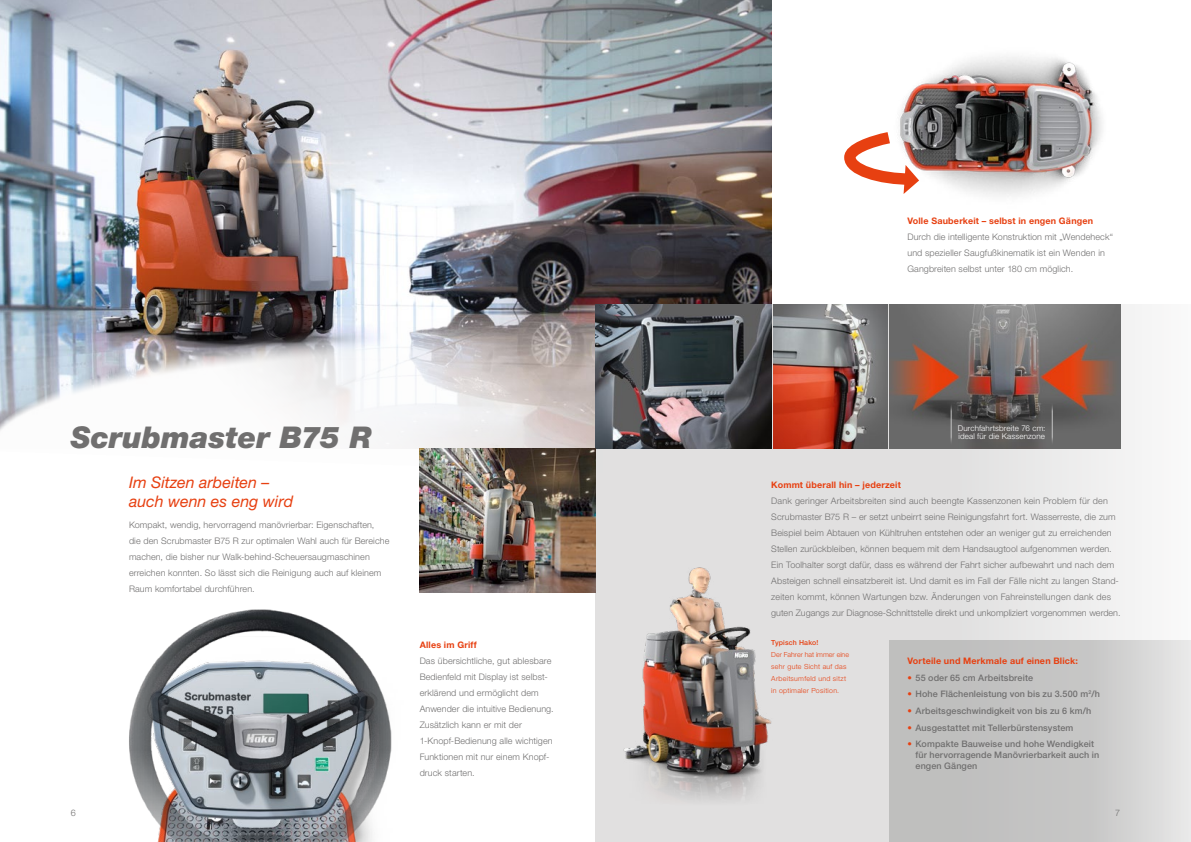
<style>
.page{position:relative;width:1191px;height:842px;background:#fff}
.page>*{position:absolute;margin:0;border:0;box-sizing:border-box;transform-origin:0 0}
.t1{font:italic 900 30px "Helvetica Neue LT Std";color:#706f6f}
.t2{font:italic 16px/19px "Helvetica Neue LT Std";color:#e74011}
.t3{font:300 9px/16px "Helvetica Neue LT Std";letter-spacing:.01em;color:#706f6f}
.t4{font:500 9px/11px "Helvetica Neue LT Std";letter-spacing:.01em;color:#706f6f}
.t5{font:700 9px "Helvetica Neue LT Std";letter-spacing:.02em;color:#e74011}
.t6{font:300 8px "Helvetica Neue LT Std";letter-spacing:.015em;color:#fff}
.t7{font:300 7px/12px "Helvetica Neue LT Std";letter-spacing:.04em;color:#e74011}
.t8{font:500 7px "Helvetica Neue LT Std";letter-spacing:.02em;color:#e74011}
.s1{color:#e74011}
</style>
<div class="page">
<img style="left:0;top:0;width:771px;height:304px">
<img style="left:0;top:235px;width:610px;height:237px">
<div style="left:595px;top:304px;width:596px;height:538px;background:linear-gradient(to right,#d8d7d7,#f0f0f0)"></div>
<div style="left:889px;top:640px;width:302px;height:202px;background:linear-gradient(to right,#b6b6b5,#dbdbdb)"></div>
<img style="left:595px;top:304px;width:176px;height:144px">
<img style="left:420px;top:448px;width:175px;height:144px">
<img style="left:889px;top:304px;width:231px;height:144px">
<img style="left:773px;top:304px;width:114px;height:144px">
<svg style="left:952px;top:405px;width:98px;height:39px;background:#555352"></svg>
<svg style="left:844px;top:133px;width:37px;height:49px"></svg>
<img style="left:881px;top:56px;width:221px;height:141px">
<img style="left:544px;top:551px;width:262px;height:257px">
<img style="left:129px;top:609px;width:263px;height:233px">
<h1 class="t1" style="left:71px;top:419px;width:303px">Scrubmaster B75 R</h1>
<h2 class="t2" style="left:129px;top:472px;width:166px">Im Sitzen arbeiten – auch wenn es eng wird</h2>
<p class="t3" style="left:129px;top:517px;width:262px">Kompakt, wendig, hervorragend manövrierbar: Eigenschaften,<br>die den Scrubmaster B75 R zur optimalen Wahl auch für Bereiche machen, die bisher nur Walk-behind-Scheuersaugmaschinen erreichen konnten. So lässt sich die Reinigung auch auf kleinem Raum komfortabel durchführen.</p>
<p class="t5" style="left:420px;top:639px;width:59px">Alles im Griff</p>
<p class="t3" style="left:420px;top:653px;width:136px">Das übersichtliche, gut ablesbare<br>Bedienfeld mit Display ist selbst&shy;erklärend und ermöglicht dem<br>Anwender die intuitive Bedienung.<br>Zusätzlich kann er mit der<br>1-Knopf-Bedienung alle wichtigen<br>Funktionen mit nur einem Knopf&shy;druck starten.</p>
<p class="t5" style="left:907px;top:215px;width:187px">Volle Sauberkeit – selbst in engen Gängen</p>
<p class="t3" style="left:907px;top:229px;width:207px">Durch die intelligente Konstruktion mit „Wendeheck“ und spezieller Saugfußkinematik ist ein Wenden in<br>Gangbreiten selbst unter 180 cm möglich.</p>
<p class="t6" style="left:958px;top:423px;width:89px">Durchfahrtsbreite 76 cm:</p>
<p class="t6" style="left:958px;top:432px;width:88px">ideal für die Kassenzone</p>
<p class="t5" style="left:771px;top:479px;width:131px">Kommt überall hin – jederzeit</p>
<p class="t3" style="left:771px;top:493px;width:351px">Dank geringer Arbeitsbreiten sind auch beengte Kassenzonen kein Problem für den Scrubmaster B75 R – er setzt unbeirrt seine Reinigungsfahrt fort. Wasserreste, die zum Beispiel beim Abtauen von Kühltruhen entstehen oder an weniger gut zu erreichenden Stellen zurückbleiben, können bequem mit dem Handsaugtool aufgenommen werden.<br>Ein Toolhalter sorgt dafür, dass es während der Fahrt sicher aufbewahrt und nach dem Absteigen schnell einsatzbereit ist. Und damit es im Fall der Fälle nicht zu langen Stand&shy;zeiten kommt, können Wartungen bzw. Änderungen von Fahreinstellungen dank des guten Zugangs zur Diagnose-Schnittstelle direkt und unkompliziert vorgenommen werden.</p>
<p class="t8" style="left:771px;top:638px;width:48px">Typisch Hako!</p>
<p class="t7" style="left:771px;top:648px;width:79px">Der Fahrer hat immer eine sehr gute Sicht auf das<br>Arbeitsumfeld und sitzt in optimaler Position.</p>
<p class="t5" style="left:907px;top:655px;width:172px">Vorteile und Merkmale auf einen Blick:</p>
<p class="t4" style="left:907px;top:672px;width:127px"><span class="s1">•</span> 55 oder 65 cm Arbeitsbreite</p>
<p class="t4" style="left:907px;top:689px;width:194px"><span class="s1">•</span> Hohe Flächenleistung von bis zu 3.500 m<sup>2</sup>/h</p>
<p class="t4" style="left:907px;top:705px;width:185px"><span class="s1">•</span> Arbeitsgeschwindigkeit von bis zu 6 km/h</p>
<p class="t4" style="left:907px;top:722px;width:168px"><span class="s1">•</span> Ausgestattet mit Tellerbürstensystem</p>
<p class="t4" style="left:915px;top:739px;width:185px;text-indent:-8px"><span class="s1">•</span> Kompakte Bauweise und hohe Wendigkeit für hervorragende Manövrierbarkeit auch in engen Gängen</p>
<p class="t3" style="left:71px;top:805px;width:7px">6</p>
<p class="t3" style="left:1115px;top:805px;width:7px">7</p>
</div>
